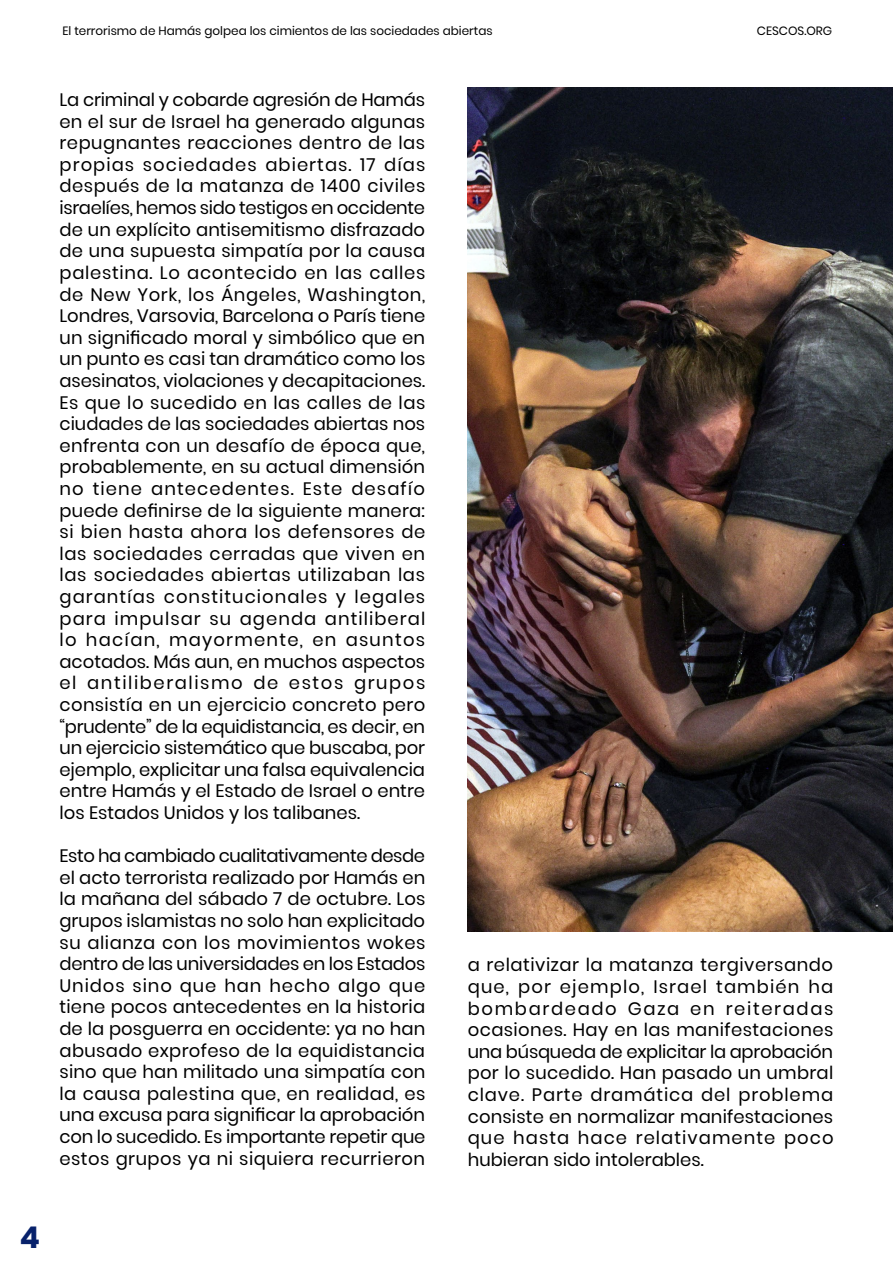
<style>
.page{position:relative;width:893px;height:1263px;background:#fff}
.page>*{position:absolute;margin:0;border:0;box-sizing:border-box;transform-origin:0 0}
.t1{font:700 30px "Poppins";color:#07216b}
.t2{font:18px/21.6px "Poppins";color:#000;text-align:justify}
.t3{font:12px "Poppins";color:#000}
</style>
<div class="page">
<img style="left:468px;top:87px;width:425px;height:844px">
<p class="t3" style="left:62px;top:24px;width:432px">El terrorismo de Hamás golpea los cimientos de las sociedades abiertas</p>
<p class="t3" style="left:757px;top:24px;width:77px">CESCOS.ORG</p>
<p class="t2" style="left:60px;top:89px;width:367px">La criminal y cobarde agresión de Hamás en el sur de Israel ha generado algunas repugnantes reacciones dentro de las propias sociedades abiertas. 17 días después de la matanza de 1400 civiles israelíes, hemos sido testigos en occidente de un explícito antisemitismo disfrazado de una supuesta simpatía por la causa palestina. Lo acontecido en las calles de New York, los Ángeles, Washington, Londres, Varsovia, Barcelona o París tiene un significado moral y simbólico que en un punto es casi tan dramático como los asesinatos, violaciones y decapitaciones.<br>Es que lo sucedido en las calles de las ciudades de las sociedades abiertas nos enfrenta con un desafío de época que, probablemente, en su actual dimensión no tiene antecedentes. Este desafío puede definirse de la siguiente manera: si bien hasta ahora los defensores de las sociedades cerradas que viven en las sociedades abiertas utilizaban las garantías constitucionales y legales para impulsar su agenda antiliberal lo hacían, mayormente, en asuntos acotados. Más aun, en muchos aspectos el antiliberalismo de estos grupos consistía en un ejercicio concreto pero “prudente” de la equidistancia, es decir, en un ejercicio sistemático que buscaba, por ejemplo, explicitar una falsa equivalencia entre Hamás y el Estado de Israel o entre los Estados Unidos y los talibanes.</p>
<p class="t2" style="left:60px;top:845px;width:367px">Esto ha cambiado cualitativamente desde el acto terrorista realizado por Hamás en la mañana del sábado 7 de octubre. Los grupos islamistas no solo han explicitado su alianza con los movimientos wokes dentro de las universidades en los Estados Unidos sino que han hecho algo que tiene pocos antecedentes en la historia de la posguerra en occidente: ya no han abusado exprofeso de la equidistancia sino que han militado una simpatía con la causa palestina que, en realidad, es una excusa para significar la aprobación con lo sucedido. Es importante repetir que estos grupos ya ni siquiera recurrieron</p>
<p class="t2" style="left:468px;top:954px;width:367px">a relativizar la matanza tergiversando que, por ejemplo, Israel también ha bombardeado Gaza en reiteradas ocasiones. Hay en las manifestaciones una búsqueda de explicitar la aprobación por lo sucedido. Han pasado un umbral clave. Parte dramática del problema consiste en normalizar manifestaciones que hasta hace relativamente poco hubieran sido intolerables.</p>
<h1 class="t1" style="left:20px;top:1220px;width:22px">4</h1>
</div>
